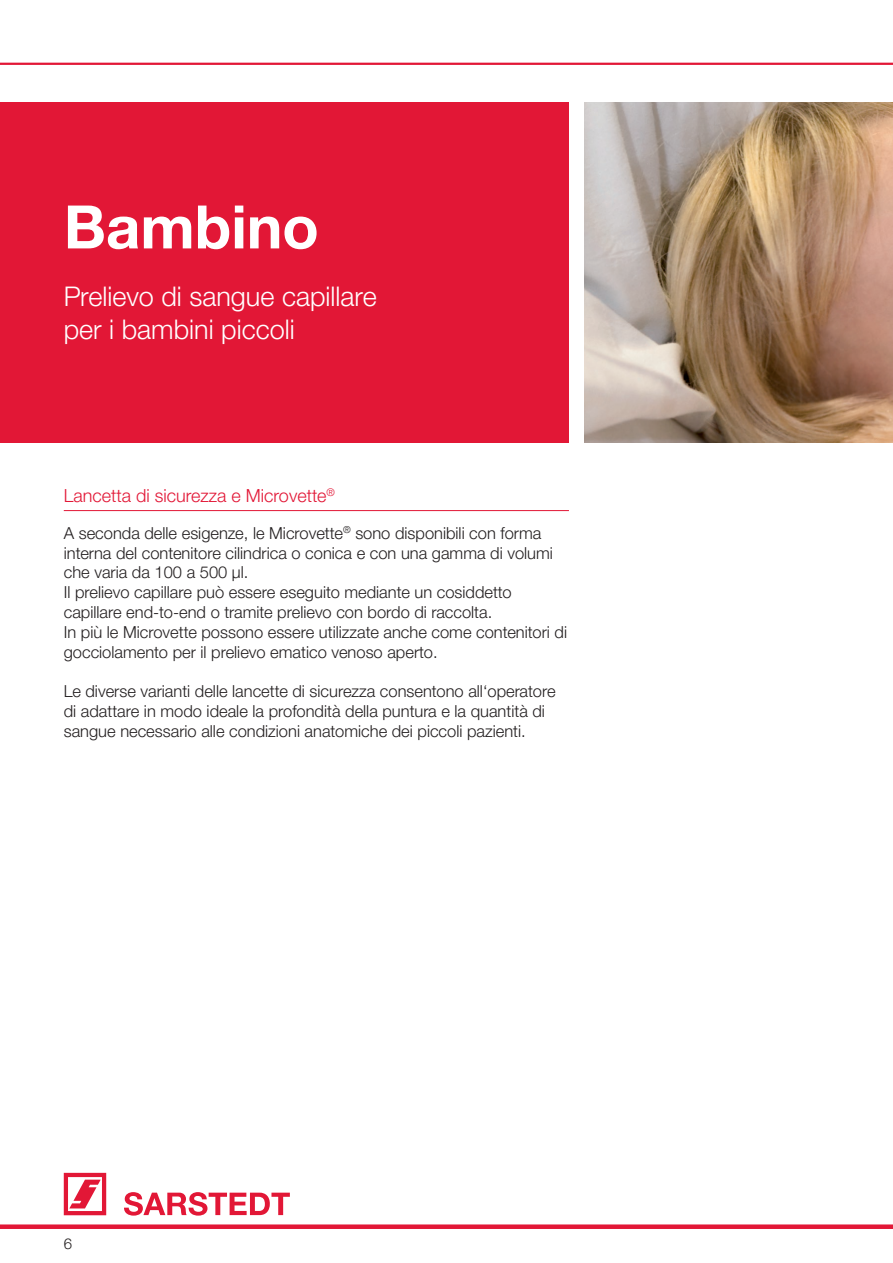
<style>
.page{position:relative;width:893px;height:1263px;background:#fff}
.page>*{position:absolute;margin:0;border:0;box-sizing:border-box;transform-origin:0 0}
.t1{font:700 60px "Helvetica Neue LTW1 G";color:#fff}
.t2{font:300 27px/32.4px "Helvetica Neue LTW1 G";color:#fff}
.t3{font:300 18px "Helvetica Neue LTW1 G";color:#e21736}
.t4{font:300 16.5px/19.8px "Helvetica Neue LTW1 G";color:#231f20}
.t5{font:300 15px "Helvetica Neue LTW1 G";color:#231f20}
</style>
<div class="page">
<div style="left:0;top:1224px;width:893px;height:5px;background:#e21736"></div>
<svg style="left:64px;top:1173px;width:42px;height:42px"></svg>
<svg style="left:124px;top:1192px;width:166px;height:23px"></svg>
<hr style="left:64px;top:510px;width:505px;height:1px;background:#e21736">
<img style="left:584px;top:102px;width:309px;height:340px">
<div style="left:0;top:102px;width:569px;height:340px;background:#e21736"></div>
<hr style="left:0;top:63px;width:893px;height:2px;background:#e21736">
<h1 class="t1" style="left:64px;top:190px;width:257px">Bambino</h1>
<h2 class="t2" style="left:64px;top:280px;width:314px">Prelievo di sangue capillare per i bambini piccoli</h2>
<p class="t3" style="left:64px;top:484px;width:273px">Lancetta di sicurezza e Microvette<sup>®</sup></p>
<p class="t4" style="left:64px;top:523px;width:505px">A seconda delle esigenze, le Microvette<sup>®</sup> sono disponibili con forma interna del contenitore cilindrica o conica e con una gamma di volumi che varia da 100 a 500 µl.<br>Il prelievo capillare può essere eseguito mediante un cosiddetto capillare end-to-end o tramite prelievo con bordo di raccolta.<br>In più le Microvette possono essere utilizzate anche come contenitori di gocciolamento per il prelievo ematico venoso aperto.</p>
<p class="t4" style="left:64px;top:681px;width:493px">Le diverse varianti delle lancette di sicurezza consentono all‘operatore di adattare in modo ideale la profondità della puntura e la quantità di sangue necessario alle condizioni anatomiche dei piccoli pazienti.</p>
<p class="t5" style="left:64px;top:1234px;width:10px">6</p>
</div>
